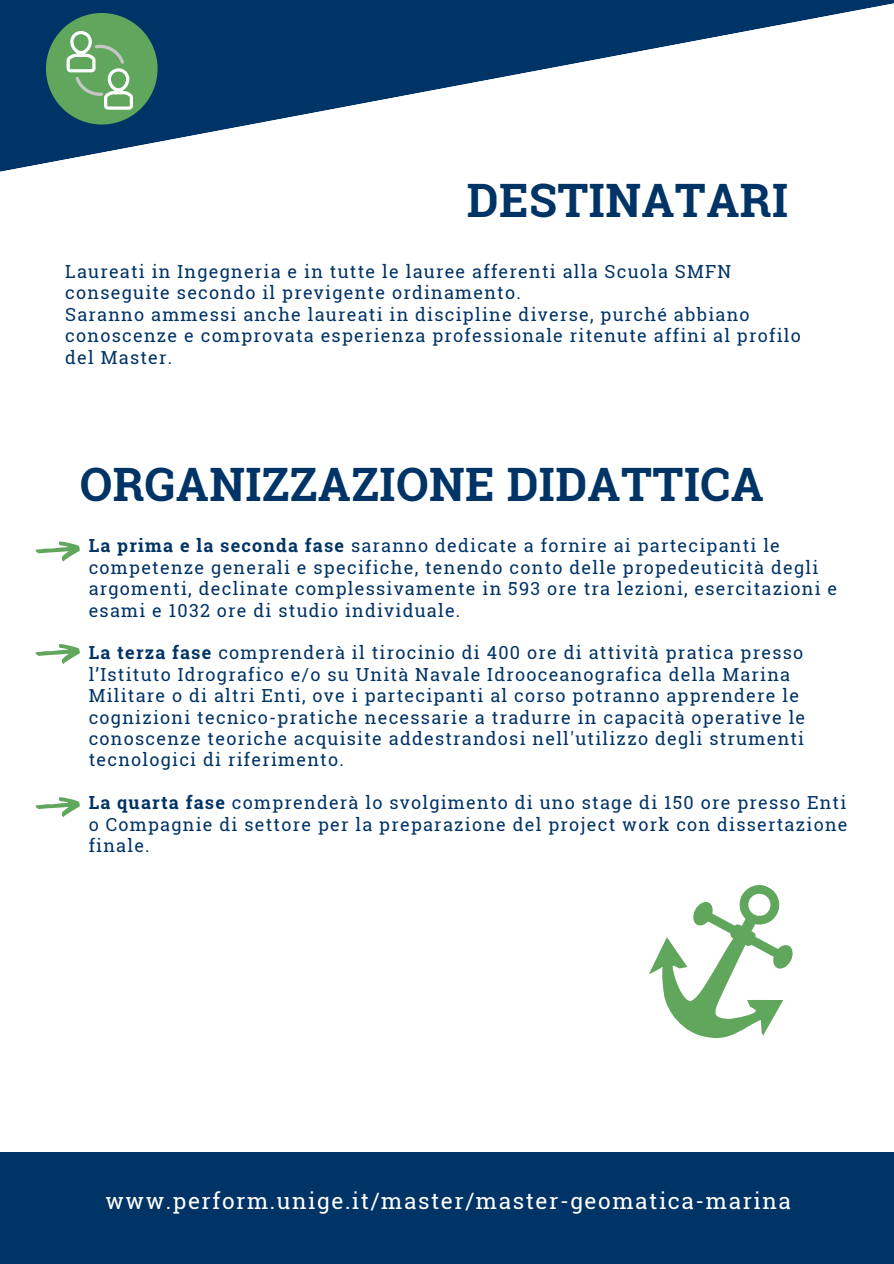
<style>
.page{position:relative;width:894px;height:1264px;background:#fff}
.page>*{position:absolute;margin:0;border:0;box-sizing:border-box;transform-origin:0 0}
.t1{font:700 46.05px "Roboto Slab";letter-spacing:.01em;color:#036}
.t2{font:22.5px "Roboto Slab";letter-spacing:.07em;color:#fff}
.t3{font:18px/21.5px "Roboto Slab";letter-spacing:.07em;color:#036}
.s1{font-weight:700}
</style>
<div class="page">
<svg style="left:0;top:0;width:893px;height:172px"></svg>
<div style="left:0;top:1152px;width:893px;height:111px;background:#036"></div>
<svg style="left:46px;top:13px;width:111px;height:111px;background:#59946c"></svg>
<svg style="left:35px;top:541px;width:45px;height:20px"></svg>
<svg style="left:35px;top:644px;width:45px;height:20px"></svg>
<svg style="left:35px;top:797px;width:45px;height:20px"></svg>
<svg style="left:649px;top:885px;width:144px;height:153px"></svg>
<h1 class="t1" style="left:467px;top:168px;width:322px">DESTINATARI</h1>
<p class="t3" style="left:65px;top:260px;width:737px">Laureati in Ingegneria e in tutte le lauree afferenti alla Scuola SMFN conseguite secondo il previgente ordinamento.<br>Saranno ammessi anche laureati in discipline diverse, purché abbiano conoscenze e comprovata esperienza professionale ritenute affini al profilo del Master.</p>
<h1 class="t1" style="left:80px;top:453px;width:685px">ORGANIZZAZIONE DIDATTICA</h1>
<p class="t3" style="left:89px;top:534px;width:750px"><span class="s1">La prima e la seconda fase</span> saranno dedicate a fornire ai partecipanti le competenze generali e specifiche, tenendo conto delle propedeuticità degli argomenti, declinate complessivamente in 593 ore tra lezioni, esercitazioni e esami e 1032 ore di studio individuale.</p>
<p class="t3" style="left:89px;top:641px;width:718px"><span class="s1">La terza fase</span> comprenderà il tirocinio di 400 ore di attività pratica presso l’Istituto Idrografico e/o su Unità Navale Idrooceanografica della Marina Militare o di altri Enti, ove i partecipanti al corso potranno apprendere le cognizioni tecnico-pratiche necessarie a tradurre in capacità operative le conoscenze teoriche acquisite addestrandosi nell'utilizzo degli strumenti tecnologici di riferimento.</p>
<p class="t3" style="left:89px;top:791px;width:760px;text-align:justify"><span class="s1">La quarta fase</span> comprenderà lo svolgimento di uno stage di 150 ore presso Enti o Compagnie di settore per la preparazione del project work con dissertazione finale.</p>
<p class="t2" style="left:105px;top:1185px;width:686px">www.perform.unige.it/master/master-geomatica-marina</p>
</div>
